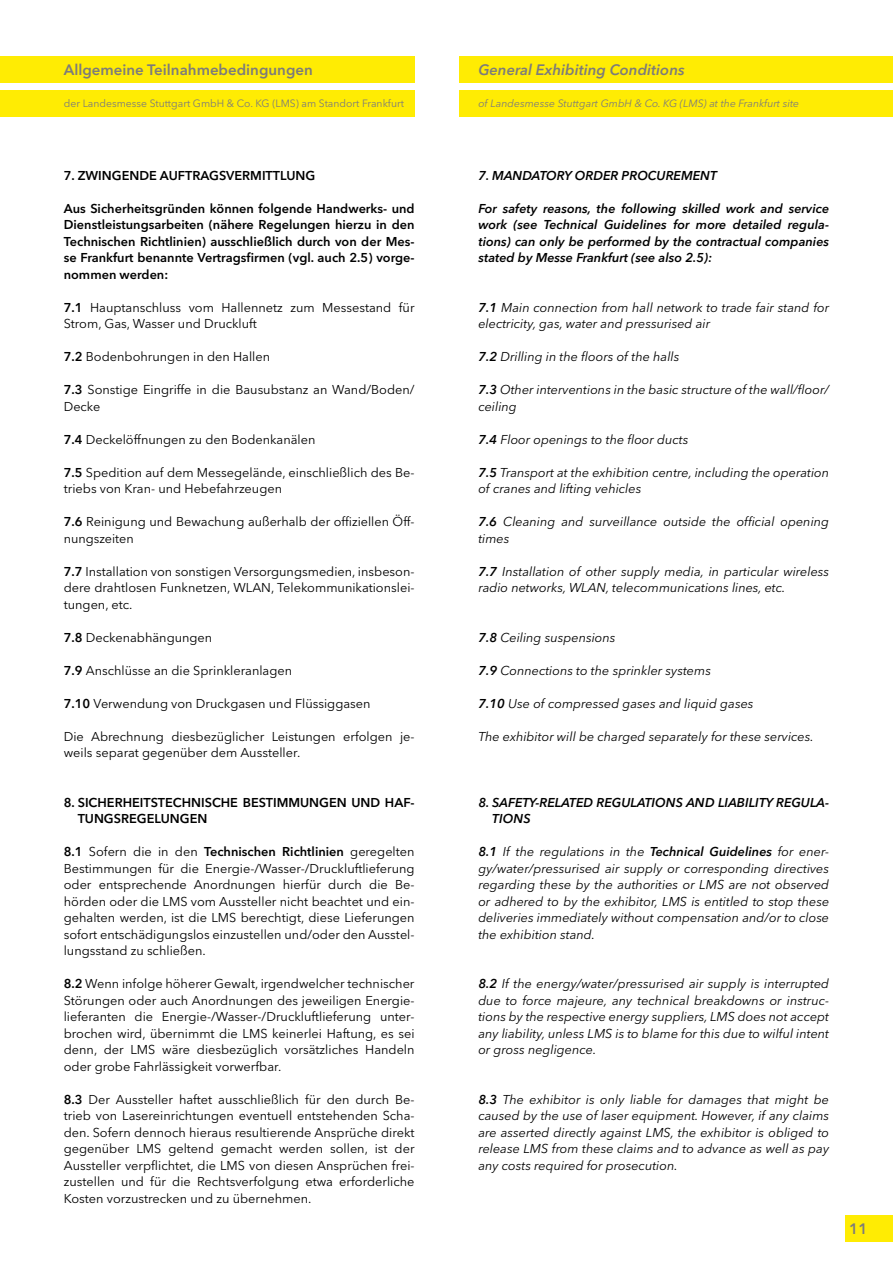
<style>
.page{position:relative;width:893px;height:1263px;background:#fff}
.page>*{position:absolute;margin:0;border:0;box-sizing:border-box;transform-origin:0 0}
.t1{font:600 15px "Avenir Next LT Pro";color:#7c7b7b}
.t2{font:italic 600 15px "Avenir Next LT Pro";color:#7c7b7b}
.t3{font:12.75px/16.5px "Avenir Next LT Pro";color:#000}
.t4{font:italic 12.75px/16.5px "Avenir Next LT Pro";color:#000}
.t5{font:600 12.75px/16.5px "Avenir Next LT Pro";color:#000;text-align:justify}
.t6{font:italic 600 12.75px/16.5px "Avenir Next LT Pro";color:#000;text-align:justify}
.t7{font:10.5px "Avenir Next LT Pro";color:#7c7b7b}
.t8{font:italic 10.5px "Avenir Next LT Pro";color:#7c7b7b}
.s1{font-weight:600}
</style>
<div class="page">
<div style="left:0;top:56px;width:415px;height:27px;background:#ffec03"></div>
<div style="left:459px;top:56px;width:434px;height:27px;background:#ffec03"></div>
<div style="left:0;top:90px;width:415px;height:27px;background:#ffec03"></div>
<div style="left:459px;top:90px;width:434px;height:27px;background:#ffec03"></div>
<div style="left:845px;top:1215px;width:48px;height:27px;background:#ffec03"></div>
<p class="t1" style="left:64px;top:61px;width:251px">Allgemeine Teilnahmebedingungen</p>
<p class="t7" style="left:64px;top:97px;width:342px">der Landesmesse Stuttgart GmbH &amp; Co. KG (LMS) am Standort Frankfurt</p>
<p class="t5" style="left:64px;top:167px;width:253px">7. ZWINGENDE AUFTRAGSVERMITTLUNG</p>
<p class="t5" style="left:64px;top:200px;width:352px">Aus Sicherheitsgründen können folgende Handwerks- und Dienstleistungsarbeiten (nähere Regelungen hierzu in den Technischen Richtlinien) ausschließlich durch von der Mes&shy;se Frankfurt benannte Vertragsfirmen (vgl. auch 2.5) vorge&shy;nommen werden:</p>
<p class="t3" style="left:64px;top:299px;width:352px"><span class="s1">7.1</span> Hauptanschluss vom Hallennetz zum Messestand für<br>Strom, Gas, Wasser und Druckluft</p>
<p class="t3" style="left:64px;top:348px;width:208px"><span class="s1">7.2</span> Bodenbohrungen in den Hallen</p>
<p class="t3" style="left:64px;top:381px;width:352px"><span class="s1">7.3</span> Sonstige Eingriffe in die Bausubstanz an Wand/Boden/<br>Decke</p>
<p class="t3" style="left:64px;top:431px;width:253px"><span class="s1">7.4</span> Deckelöffnungen zu den Bodenkanälen</p>
<p class="t3" style="left:64px;top:464px;width:352px"><span class="s1">7.5</span> Spedition auf dem Messegelände, einschließlich des Be&shy;triebs von Kran- und Hebefahrzeugen</p>
<p class="t3" style="left:64px;top:514px;width:352px"><span class="s1">7.6</span> Reinigung und Bewachung außerhalb der offiziellen Öff&shy;nungszeiten</p>
<p class="t3" style="left:64px;top:563px;width:352px;text-align:justify"><span class="s1">7.7</span> Installation von sonstigen Versorgungsmedien, insbeson&shy;dere drahtlosen Funknetzen, WLAN, Telekommunikationslei&shy;tungen, etc.</p>
<p class="t3" style="left:64px;top:629px;width:150px"><span class="s1">7.8</span> Deckenabhängungen</p>
<p class="t3" style="left:64px;top:662px;width:230px"><span class="s1">7.9</span> Anschlüsse an die Sprinkleranlagen</p>
<p class="t3" style="left:64px;top:695px;width:308px"><span class="s1">7.10</span> Verwendung von Druckgasen und Flüssiggasen</p>
<p class="t3" style="left:64px;top:728px;width:352px">Die Abrechnung diesbezüglicher Leistungen erfolgen je&shy;weils separat gegenüber dem Aussteller.</p>
<p class="t5" style="left:78px;top:794px;width:338px;text-indent:-14px">8. SICHERHEITSTECHNISCHE BESTIMMUNGEN UND HAF-<br>TUNGSREGELUNGEN</p>
<p class="t3" style="left:64px;top:844px;width:352px;text-align:justify"><span class="s1">8.1</span> Sofern die in den <span class="s1">Technischen Richtlinien</span> geregelten Bestimmungen für die Energie-/Wasser-/Druckluftlieferung oder entsprechende Anordnungen hierfür durch die Be&shy;hörden oder die LMS vom Aussteller nicht beachtet und ein&shy;gehalten werden, ist die LMS berechtigt, diese Lieferungen sofort entschädigungslos einzustellen und/oder den Ausstel&shy;lungsstand zu schließen.</p>
<p class="t3" style="left:64px;top:976px;width:352px;text-align:justify"><span class="s1">8.2</span> Wenn infolge höherer Gewalt, irgendwelcher technischer Störungen oder auch Anordnungen des jeweiligen Energie&shy;lieferanten die Energie-/Wasser-/Druckluftlieferung unter&shy;brochen wird, übernimmt die LMS keinerlei Haftung, es sei denn, der LMS wäre diesbezüglich vorsätzliches Handeln oder grobe Fahrlässigkeit vorwerfbar.</p>
<p class="t3" style="left:64px;top:1091px;width:352px;text-align:justify"><span class="s1">8.3</span> Der Aussteller haftet ausschließlich für den durch Be&shy;trieb von Lasereinrichtungen eventuell entstehenden Scha&shy;den. Sofern dennoch hieraus resultierende Ansprüche direkt gegenüber LMS geltend gemacht werden sollen, ist der Aussteller verpflichtet, die LMS von diesen Ansprüchen frei&shy;zustellen und für die Rechtsverfolgung etwa erforderliche Kosten vorzustrecken und zu übernehmen.</p>
<p class="t2" style="left:478px;top:61px;width:208px">General Exhibiting Conditions</p>
<p class="t8" style="left:478px;top:97px;width:322px">of Landesmesse Stuttgart GmbH &amp; Co. KG (LMS) at the Frankfurt site</p>
<p class="t6" style="left:478px;top:167px;width:240px">7. MANDATORY ORDER PROCUREMENT</p>
<p class="t6" style="left:478px;top:200px;width:352px">For safety reasons, the following skilled work and service work (see Technical Guidelines for more detailed regula&shy;tions) can only be performed by the contractual companies stated by Messe Frankfurt (see also 2.5):</p>
<p class="t4" style="left:478px;top:299px;width:352px"><span class="s1">7.1</span> Main connection from hall network to trade fair stand for electricity, gas, water and pressurised air</p>
<p class="t4" style="left:478px;top:349px;width:203px"><span class="s1">7.2</span> Drilling in the floors of the halls</p>
<p class="t4" style="left:478px;top:382px;width:352px"><span class="s1">7.3</span> Other interventions in the basic structure of the wall/floor/ ceiling</p>
<p class="t4" style="left:478px;top:431px;width:212px"><span class="s1">7.4</span> Floor openings to the floor ducts</p>
<p class="t4" style="left:478px;top:464px;width:352px"><span class="s1">7.5</span> Transport at the exhibition centre, including the operation of cranes and lifting vehicles</p>
<p class="t4" style="left:478px;top:514px;width:352px"><span class="s1">7.6</span> Cleaning and surveillance outside the official opening times</p>
<p class="t4" style="left:478px;top:563px;width:352px"><span class="s1">7.7</span> Installation of other supply media, in particular wireless radio networks, WLAN, telecommunications lines, etc.</p>
<p class="t4" style="left:478px;top:629px;width:139px"><span class="s1">7.8</span> Ceiling suspensions</p>
<p class="t4" style="left:478px;top:662px;width:234px"><span class="s1">7.9</span> Connections to the sprinkler systems</p>
<p class="t4" style="left:478px;top:695px;width:277px"><span class="s1">7.10</span> Use of compressed gases and liquid gases</p>
<p class="t4" style="left:478px;top:728px;width:337px">The exhibitor will be charged separately for these services.</p>
<p class="t6" style="left:492px;top:794px;width:338px;text-indent:-14px">8. SAFETY-RELATED REGULATIONS AND LIABILITY REGULA-<br>TIONS</p>
<p class="t4" style="left:478px;top:843px;width:352px;text-align:justify"><span class="s1">8.1</span> If the regulations in the <span class="s1">Technical Guidelines</span> for ener&shy;gy/water/pressurised air supply or corresponding directives regarding these by the authorities or LMS are not observed or adhered to by the exhibitor, LMS is entitled to stop these deliveries immediately without compensation and/or to close the exhibition stand.</p>
<p class="t4" style="left:478px;top:975px;width:352px;text-align:justify"><span class="s1">8.2</span> If the energy/water/pressurised air supply is interrupted due to force majeure, any technical breakdowns or instruc&shy;tions by the respective energy suppliers, LMS does not accept any liability, unless LMS is to blame for this due to wilful intent or gross negligence.</p>
<p class="t4" style="left:478px;top:1091px;width:352px;text-align:justify"><span class="s1">8.3</span> The exhibitor is only liable for damages that might be caused by the use of laser equipment. However, if any claims are asserted directly against LMS, the exhibitor is obliged to release LMS from these claims and to advance as well as pay any costs required for prosecution.</p>
<p class="t1" style="left:849px;top:1219px;width:20px">11</p>
</div>
